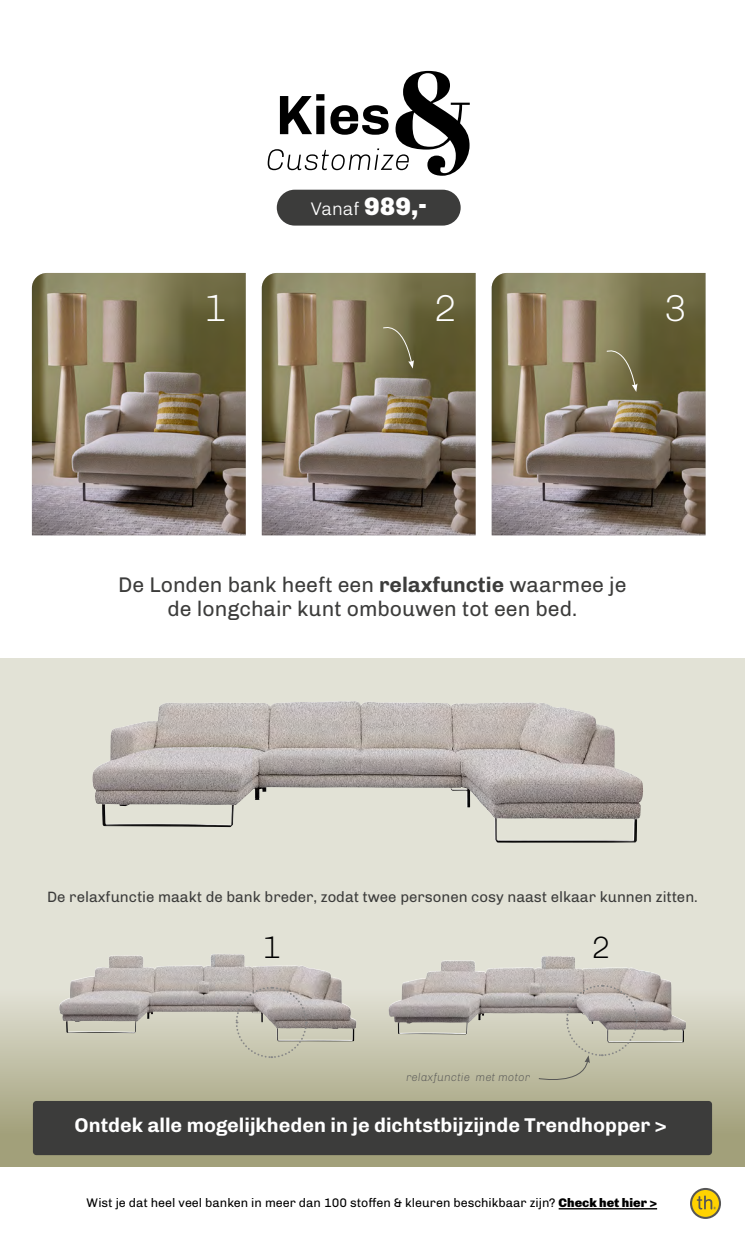
<style>
.page{position:relative;width:745px;height:1241px;background:#fff}
.page>*{position:absolute;margin:0;border:0;box-sizing:border-box;transform-origin:0 0}
.t1{font:100 37.5px "Chivo";color:#fff}
.t2{font:100 31px "Chivo";color:#000}
.t3{font:21.25px/23.5px "Chivo";color:#3c3c3b;text-align:center}
.t4{font:700 20px "Chivo";color:#fff}
.t5{font:300 18.25px "Chivo";color:#fff}
.t6{font:15px "Chivo";color:#3c3c3b}
.t7{font:12.5px "Chivo";color:#000}
.t8{font:italic 100 11.25px "Chivo";color:#575756}
.s1{font-weight:900;font-size:25.25px}
.s2{font-weight:700}
.s3{font-weight:900}
</style>
<div class="page">
<svg style="left:0;top:658px;width:744px;height:508px;background:#d3d1c3"></svg>
<svg style="left:689px;top:1187px;width:31px;height:31px"></svg>
<svg style="left:691px;top:1189px;width:27px;height:27px"></svg>
<svg style="left:696px;top:1195px;width:19px;height:14px"></svg>
<hr style="left:558px;top:1207px;width:98px;height:2px;background:#000">
<img style="left:32px;top:273px;width:213px;height:262px">
<img style="left:262px;top:273px;width:213px;height:262px">
<img style="left:491px;top:273px;width:214px;height:262px">
<svg style="left:382px;top:320px;width:31px;height:48px"></svg>
<svg style="left:605px;top:343px;width:32px;height:49px;background:#807a53"></svg>
<img style="left:92px;top:701px;width:405px;height:141px">
<svg style="left:267px;top:71px;width:202px;height:105px"></svg>
<div style="left:276px;top:190px;width:184px;height:35px;background:#3c3c3b;border-radius:18px"></div>
<div style="left:33px;top:1100px;width:678px;height:54px;background:#3c3c3b;border-radius:4px"></div>
<img style="left:59px;top:953px;width:158px;height:79px">
<svg style="left:234px;top:985px;width:74px;height:73px;background:#bab6ab"></svg>
<img style="left:388px;top:955px;width:158px;height:79px">
<svg style="left:538px;top:983px;width:100px;height:102px;background:#bcb9aa"></svg>
<h3 class="t5" style="left:311px;top:195px;width:118px">Vanaf <span class="s1">989,-</span></h3>
<h1 class="t1" style="left:204px;top:280px;width:25px">1</h1>
<h1 class="t1" style="left:433px;top:280px;width:25px">2</h1>
<h1 class="t1" style="left:663px;top:280px;width:25px">3</h1>
<h3 class="t3" style="left:118px;top:572px;width:509px">De Londen bank heeft een <span class="s2">relaxfunctie</span> waarmee je de longchair kunt ombouwen tot een bed.</h3>
<p class="t6" style="left:47px;top:885px;width:651px">De relaxfunctie maakt de bank breder, zodat twee personen cosy naast elkaar kunnen zitten.</p>
<h2 class="t2" style="left:262px;top:924px;width:21px">1</h2>
<h2 class="t2" style="left:591px;top:924px;width:21px">2</h2>
<p class="t8" style="left:406px;top:1068px;width:125px">relaxfunctie met motor</p>
<h3 class="t4" style="left:75px;top:1108px;width:593px">Ontdek alle mogelijkheden in je dichtstbijzijnde Trendhopper &gt;</h3>
<p class="t7" style="left:87px;top:1192px;width:571px">Wist je dat heel veel banken in meer dan 100 stoffen &amp; kleuren beschikbaar zijn? <span class="s3">Check het hier &gt;</span></p>
</div>
